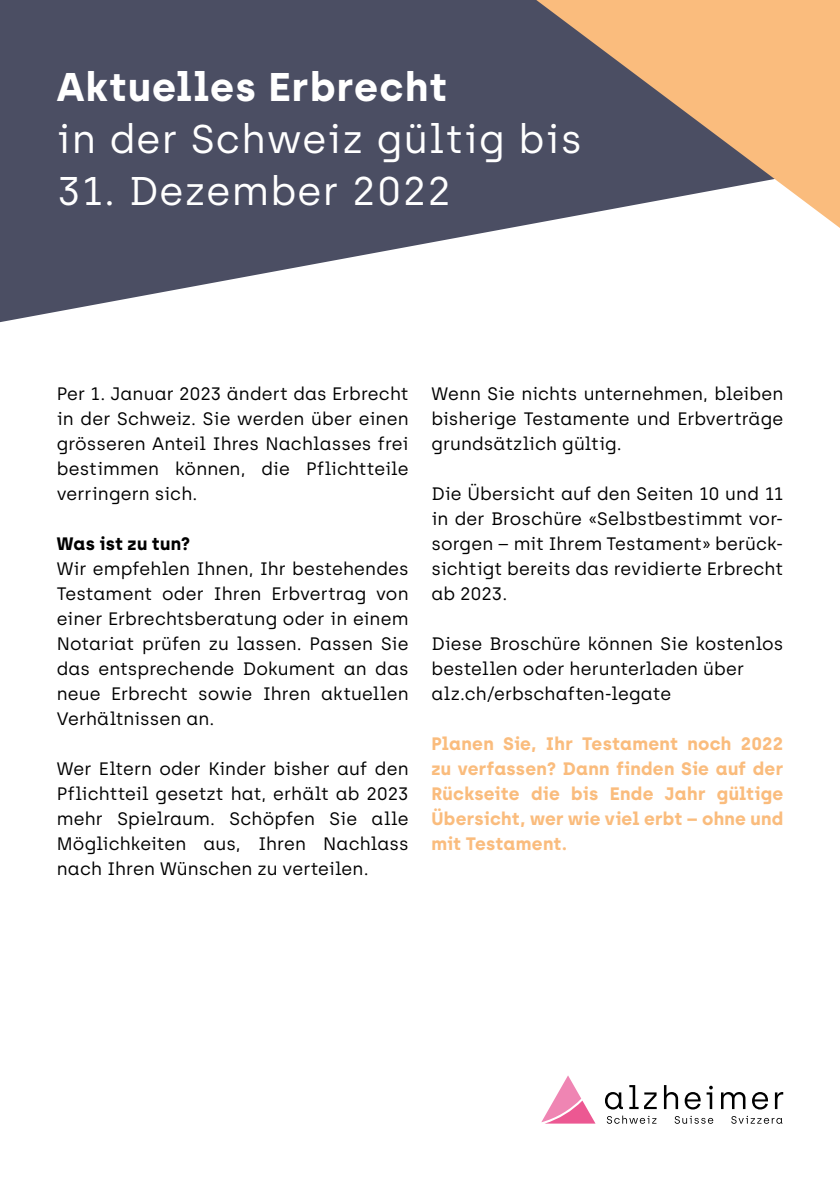
<style>
.page{position:relative;width:840px;height:1191px;background:#fff}
.page>*{position:absolute;margin:0;border:0;box-sizing:border-box;transform-origin:0 0}
.t1{font:40px "Archia";letter-spacing:.03em;color:#fff}
.t2{font:700 40px "Archia";letter-spacing:.03em;color:#fff}
.t3{font:18px/25px "Archia";color:#000;text-align:justify}
.t4{font:700 18px/25px "Archia";letter-spacing:.01em;color:#fabc7d;text-align:justify}
.t5{font:700 18px "Archia";letter-spacing:.01em;color:#000}
</style>
<div class="page">
<svg style="left:0;top:0;width:536px;height:322px;fill:#4b4e63"></svg>
<svg style="left:536px;top:0;width:303px;height:227px;background:#b69881"></svg>
<svg style="left:541px;top:1075px;width:54px;height:48px"></svg>
<svg style="left:605px;top:1092px;width:17px;height:17px"></svg>
<svg style="left:629px;top:1085px;width:27px;height:24px"></svg>
<svg style="left:663px;top:1085px;width:14px;height:24px"></svg>
<svg style="left:684px;top:1092px;width:16px;height:17px"></svg>
<svg style="left:706px;top:1085px;width:6px;height:24px"></svg>
<svg style="left:721px;top:1092px;width:24px;height:17px"></svg>
<svg style="left:752px;top:1092px;width:15px;height:17px"></svg>
<svg style="left:774px;top:1092px;width:8px;height:17px"></svg>
<svg style="left:606px;top:1115px;width:50px;height:8px"></svg>
<svg style="left:674px;top:1115px;width:38px;height:8px"></svg>
<svg style="left:731px;top:1115px;width:51px;height:8px"></svg>
<h1 class="t2" style="left:57px;top:62px;width:392px">Aktuelles Erbrecht</h1>
<h1 class="t1" style="left:57px;top:115px;width:526px">in der Schweiz gültig bis</h1>
<h1 class="t1" style="left:57px;top:167px;width:395px">31. Dezember 2022</h1>
<p class="t3" style="left:57px;top:381px;width:353px">Per 1. Januar 2023 ändert das Erbrecht in der Schweiz. Sie werden über einen grösseren Anteil Ihres Nachlasses frei bestimmen können, die Pflichtteile verringern sich.</p>
<p class="t5" style="left:57px;top:533px;width:135px">Was ist zu tun?</p>
<p class="t3" style="left:57px;top:556px;width:353px">Wir empfehlen Ihnen, Ihr bestehendes Testament oder Ihren Erbvertrag von einer Erbrechtsberatung oder in einem Notariat prüfen zu lassen. Passen Sie das entsprechende Dokument an das neue Erbrecht sowie Ihren aktuellen Verhältnissen an.</p>
<p class="t3" style="left:57px;top:756px;width:353px">Wer Eltern oder Kinder bisher auf den Pflichtteil gesetzt hat, erhält ab 2023 mehr Spielraum. Schöpfen Sie alle Möglichkeiten aus, Ihren Nachlass nach Ihren Wünschen zu verteilen.</p>
<p class="t3" style="left:431px;top:381px;width:353px">Wenn Sie nichts unternehmen, bleiben bisherige Testamente und Erbverträge grundsätzlich gültig.</p>
<p class="t3" style="left:431px;top:481px;width:353px">Die Übersicht auf den Seiten 10 und 11 in der Broschüre «Selbstbestimmt vor&shy;sorgen – mit Ihrem Testament» berück&shy;sichtigt bereits das revidierte Erbrecht ab 2023.</p>
<p class="t3" style="left:431px;top:631px;width:353px;text-align:left">Diese Broschüre können Sie kostenlos bestellen oder herunterladen über alz.ch/erbschaften-legate</p>
<p class="t4" style="left:431px;top:731px;width:353px">Planen Sie, Ihr Testament noch 2022 zu verfassen? Dann finden Sie auf der Rückseite die bis Ende Jahr gültige Übersicht, wer wie viel erbt – ohne und mit Testament.</p>
</div>
